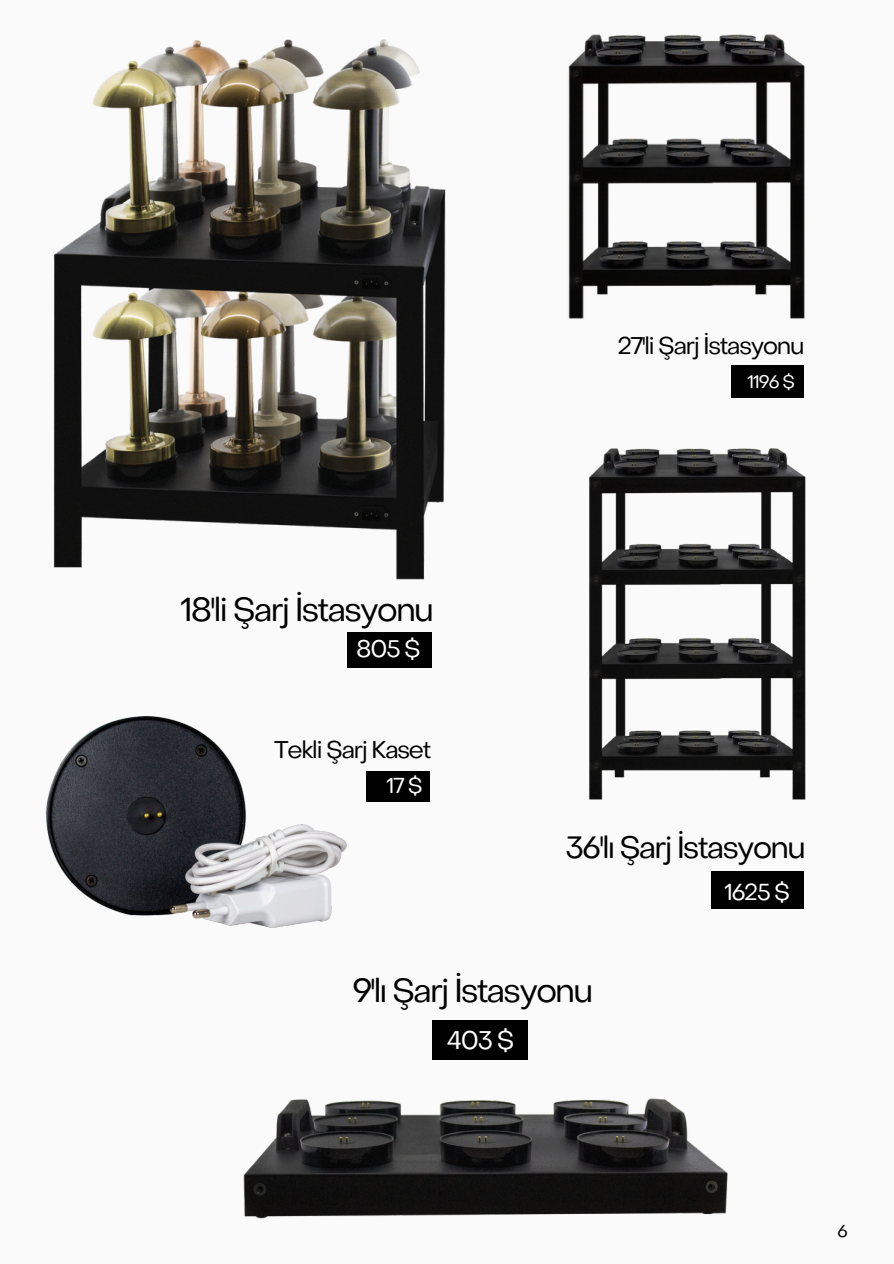
<style>
.page{position:relative;width:894px;height:1264px;background:#fff}
.page>*{position:absolute;margin:0;border:0;box-sizing:border-box;transform-origin:0 0}
.t1{font:33px "Object Sans";letter-spacing:-.05em;color:#000}
.t2{font:30.6px "Object Sans";letter-spacing:-.05em;color:#000}
.t3{font:25.35px "Object Sans";color:#fff}
.t4{font:24px "Object Sans";letter-spacing:-.05em;color:#000}
.t5{font:23.85px "Object Sans";color:#fff}
.t6{font:22.95px "Object Sans";color:#fff}
.t7{font:21.45px "Object Sans";color:#fff}
.t8{font:18px "Object Sans";color:#fff}
.t9{font:17.1px "Object Sans";color:#000}
</style>
<div class="page">
<div style="left:0;top:0;width:893px;height:1263px;background:#fafafa"></div>
<img style="left:53px;top:39px;width:393px;height:541px">
<img style="left:243px;top:1058px;width:485px;height:161px">
<img style="left:568px;top:34px;width:237px;height:285px">
<img style="left:589px;top:448px;width:217px;height:352px">
<div style="left:730px;top:366px;width:73px;height:32px;background:#000"></div>
<div style="left:710px;top:871px;width:93px;height:38px;background:#000"></div>
<div style="left:347px;top:632px;width:84px;height:35px;background:#000"></div>
<div style="left:431px;top:1020px;width:96px;height:39px;background:#000"></div>
<img style="left:46px;top:716px;width:382px;height:212px">
<div style="left:366px;top:771px;width:64px;height:30px;background:#000"></div>
<p class="t4" style="left:617px;top:336px;width:189px">27'li Şarj İstasyonu</p>
<p class="t8" style="left:747px;top:375px;width:49px">1196 $</p>
<p class="t1" style="left:180px;top:596px;width:255px">18'li Şarj İstasyonu</p>
<h2 class="t5" style="left:356px;top:639px;width:66px">805 $</h2>
<h3 class="t4" style="left:274px;top:740px;width:159px">Tekli Şarj Kaset</h3>
<h2 class="t7" style="left:386px;top:777px;width:37px">17$</h2>
<h2 class="t2" style="left:565px;top:835px;width:242px">36'lı Şarj İstasyonu</h2>
<p class="t6" style="left:724px;top:882px;width:67px">1625 $</p>
<h1 class="t1" style="left:352px;top:978px;width:242px">9'lı Şarj İstasyonu</h1>
<p class="t3" style="left:446px;top:1030px;width:69px">403 $</p>
<h1 class="t9" style="left:837px;top:1224px;width:12px">6</h1>
</div>
